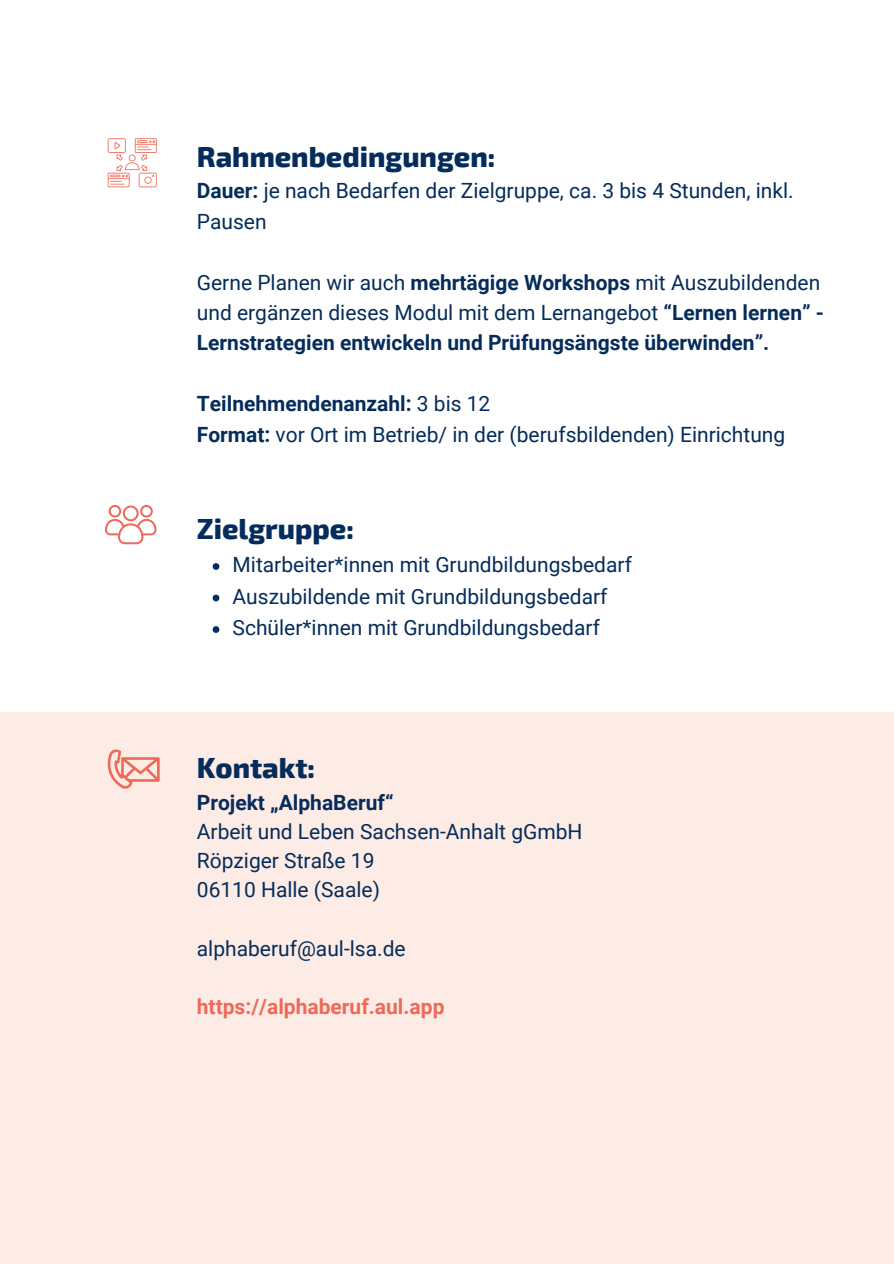
<style>
.page{position:relative;width:894px;height:1264px;background:#fff}
.page>*{position:absolute;margin:0;border:0;box-sizing:border-box;transform-origin:0 0}
.t1{font:800 28.5px "Exo 2";color:#052c5a}
.t2{font:21px/30.3px "Roboto";color:#052c5a}
.t3{font:700 21px/30.3px "Roboto";color:#052c5a}
.t4{font:700 21px "Roboto";color:#ed6a59}
.s1{font-weight:700}
.s2{font-weight:400}
</style>
<div class="page">
<div style="left:0;top:712px;width:893px;height:551px;background:#fdebe5"></div>
<svg style="left:212px;top:563px;width:7px;height:7px"></svg>
<svg style="left:212px;top:594px;width:7px;height:7px"></svg>
<svg style="left:212px;top:626px;width:7px;height:7px"></svg>
<svg style="left:105px;top:505px;width:51px;height:39px"></svg>
<svg style="left:108px;top:749px;width:51px;height:39px"></svg>
<svg style="left:108px;top:138px;width:49px;height:49px"></svg>
<p class="t1" style="left:197px;top:138px;width:300px">Rahmenbedingungen:</p>
<p class="t2" style="left:197px;top:176px;width:598px"><span class="s1">Dauer:</span> je nach Bedarfen der Zielgruppe, ca. 3 bis 4 Stunden, inkl.<br>Pausen</p>
<p class="t3" style="left:197px;top:267px;width:628px"><span class="s2">Gerne Planen wir auch</span> mehrtägige Workshops <span class="s2">mit Auszubildenden und ergänzen dieses Modul mit dem Lernangebot</span> “Lernen lernen” -<br>Lernstrategien entwickeln und Prüfungsängste überwinden”.</p>
<p class="t3" style="left:197px;top:389px;width:295px">Teilnehmendenanzahl: <span class="s2">3 bis 12</span></p>
<p class="t2" style="left:197px;top:419px;width:589px"><span class="s1">Format:</span> vor Ort im Betrieb/ in der (berufsbildenden) Einrichtung</p>
<p class="t1" style="left:197px;top:510px;width:159px">Zielgruppe:</p>
<h1 class="t2" style="left:232px;top:550px;width:401px">Mitarbeiter*innen mit Grundbildungsbedarf</h1>
<p class="t2" style="left:232px;top:581px;width:376px">Auszubildende mit Grundbildungsbedarf</p>
<p class="t2" style="left:232px;top:613px;width:369px">Schüler*innen mit Grundbildungsbedarf</p>
<p class="t1" style="left:197px;top:749px;width:120px">Kontakt:</p>
<p class="t3" style="left:197px;top:787px;width:198px">Projekt „AlphaBeruf“</p>
<p class="t2" style="left:197px;top:816px;width:387px">Arbeit und Leben Sachsen-Anhalt gGmbH</p>
<p class="t2" style="left:197px;top:845px;width:179px">Röpziger Straße 19</p>
<p class="t2" style="left:197px;top:875px;width:184px">06110 Halle (Saale)</p>
<p class="t2" style="left:197px;top:933px;width:210px">alphaberuf@aul-lsa.de</p>
<p class="t4" style="left:197px;top:995px;width:249px">https://alphaberuf.aul.app</p>
</div>
